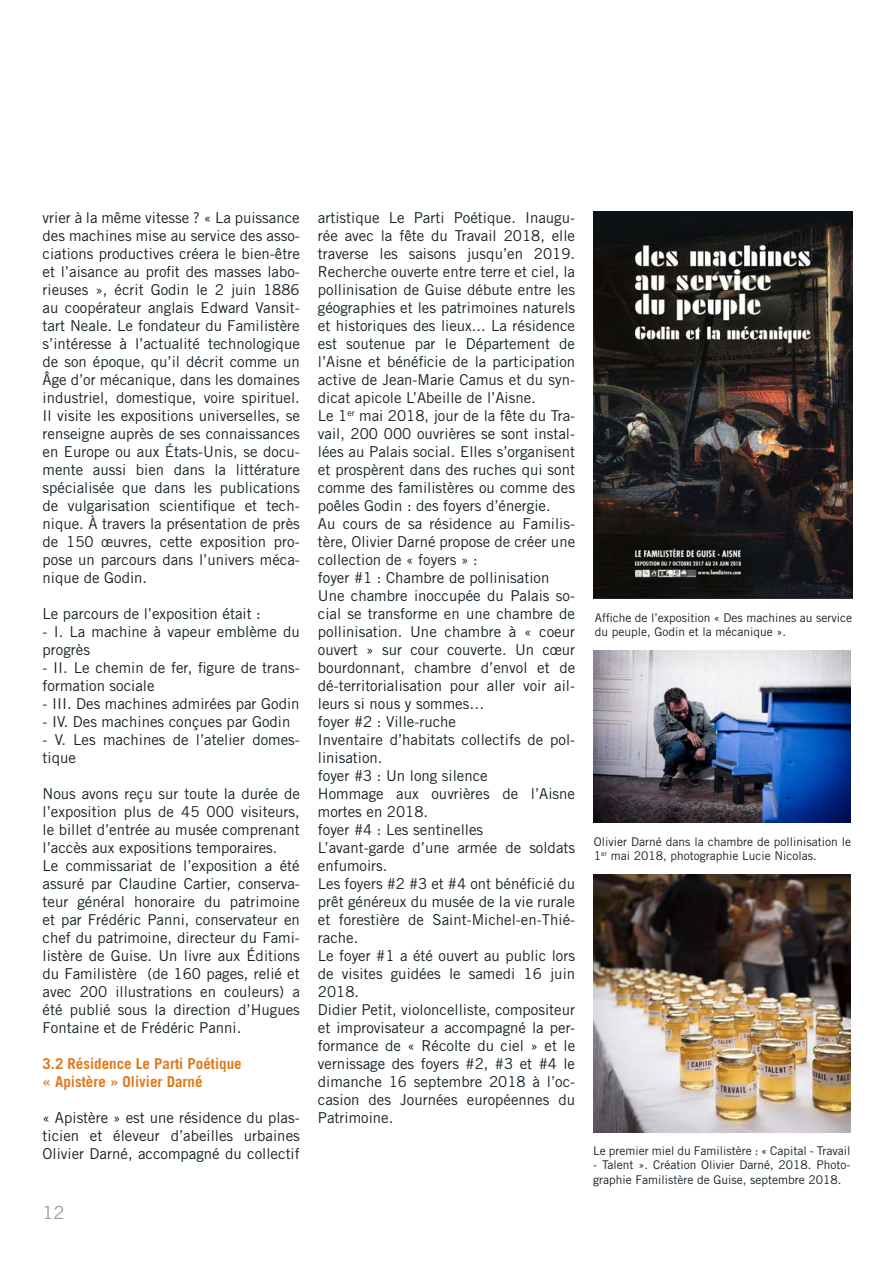
<style>
.page{position:relative;width:893px;height:1263px;background:#fff}
.page>*{position:absolute;margin:0;border:0;box-sizing:border-box;transform-origin:0 0}
.t1{font:18px "Trade Gothic LT Std";color:#949ca1}
.t2{font:15px/18px "Trade Gothic LT Std";color:#152128}
.t3{font:700 15px/18px "Trade Gothic LT Std";color:#df7a1c}
.t4{font:12px/14.4px "Trade Gothic LT Std";color:#152128}
</style>
<div class="page">
<img style="left:593px;top:212px;width:259px;height:386px">
<img style="left:593px;top:651px;width:257px;height:171px">
<img style="left:593px;top:875px;width:258px;height:257px">
<p class="t2" style="left:43px;top:208px;width:259px;text-align:justify">vrier à la même vitesse ? « La puissance des machines mise au service des asso&shy;ciations productives créera le bien-être et l’aisance au profit des masses labo&shy;rieuses », écrit Godin le 2 juin 1886 au coopérateur anglais Edward Vansit&shy;tart Neale. Le fondateur du Familistère s’intéresse à l’actualité technologique de son époque, qu’il décrit comme un Âge d’or mécanique, dans les domaines industriel, domestique, voire spirituel.<br>I l visite les expositions universelles, se renseigne auprès de ses connaissances en Europe ou aux États-U nis, se docu&shy;mente aussi bien dans la littérature spécialisée que dans les publications de vulgarisation scientifique et tech&shy;nique. À travers la présentation de près de 150 œuvres, cette exposition pro&shy;pose un parcours dans l’univers méca&shy;nique de Godin.</p>
<p class="t2" style="left:43px;top:604px;width:220px">Le parcours de l’exposition était :</p>
<p class="t2" style="left:43px;top:622px;width:259px">- I . La machine à vapeur emblème du progrès</p>
<p class="t2" style="left:43px;top:658px;width:259px">- II . Le chemin de fer, figure de trans&shy;formation sociale</p>
<p class="t2" style="left:43px;top:694px;width:259px">- III . Des machines admirées par Godin</p>
<p class="t2" style="left:43px;top:712px;width:249px">- IV. Des machines conçues par Godin</p>
<p class="t2" style="left:43px;top:730px;width:259px">- V. Les machines de l’atelier domes&shy;tique</p>
<p class="t2" style="left:43px;top:784px;width:259px">Nous avons reçu sur toute la durée de l’exposition plus de 45 000 visiteurs, le billet d’entrée au musée comprenant l’accès aux expositions temporaires.<br>Le commissariat de l’exposition a été assuré par Claudine Cartier, conserva&shy;teur général honoraire du patrimoine et par Frédéric Panni, conservateur en chef du patrimoine, directeur du Fami&shy;listère de Guise. U n livre aux Éditions du Familistère (de 160 pages, relié et avec 200 illustrations en couleurs) a été publié sous la direction d’Hugues Fontaine et de Frédéric Panni.</p>
<p class="t3" style="left:43px;top:1054px;width:201px">3.2 Résidence Le Parti Poétique « Apistère » Olivier Darné</p>
<p class="t2" style="left:43px;top:1108px;width:259px;text-align:justify">« Apistère » est une résidence du plas&shy;ticien et éleveur d’abeilles urbaines Olivier Darné, accompagné du collectif</p>
<p class="t1" style="left:43px;top:1202px;width:23px">12</p>
<p class="t2" style="left:318px;top:208px;width:259px">artistique Le Parti Poétique. I naugu&shy;rée avec la fête du Travail 2018, elle traverse les saisons jusqu’en 2019.<br>Recherche ouverte entre terre et ciel, la pollinisation de Guise débute entre les géographies et les patrimoines naturels et historiques des lieux... La résidence est soutenue par le Département de l’Aisne et bénéficie de la participation active de Jean-Marie Camus et du syn&shy;dicat apicole L’Abeille de l’Aisne.<br>Le 1<sup>er</sup> mai 2018, jour de la fête du Tra&shy;vail, 200 000 ouvrières se sont instal&shy;lées au Palais social. Elles s’organisent et prospèrent dans des ruches qui sont comme des familistères ou comme des poêles Godin : des foyers d’énergie.<br>Au cours de sa résidence au Familis&shy;tère, Olivier Darné propose de créer une collection de « foyers » :<br>foyer #1 : Chambre de pollinisation<br>U ne chambre inoccupée du Palais so&shy;cial se transforme en une chambre de pollinisation. U ne chambre à « coeur ouvert » sur cour couverte. U n cœur bourdonnant, chambre d’envol et de dé-territorialisation pour aller voir ail&shy;leurs si nous y sommes…<br>foyer #2 : Ville-ruche<br>I nventaire d’habitats collectifs de pol&shy;linisation.<br>foyer #3 : U n long silence<br>Hommage aux ouvrières de l’Aisne mortes en 2018.<br>foyer #4 : Les sentinelles<br>L’avant-garde d’une armée de soldats enfumoirs.<br>Les foyers #2 #3 et #4 ont bénéficié du prêt généreux du musée de la vie rurale et forestière de Saint-Michel-en-Thié&shy;rache.<br>Le foyer #1 a été ouvert au public lors de visites guidées le samedi 16 juin 2018.<br>Didier Petit, violoncelliste, compositeur et improvisateur a accompagné la per&shy;formance de « Récolte du ciel » et le vernissage des foyers #2, #3 et #4 le dimanche 16 septembre 2018 à l’oc&shy;casion des Journées européennes du Patrimoine.</p>
<p class="t4" style="left:595px;top:610px;width:259px">Affiche de l’exposition « Des machines au service du peuple, Godin et la mécanique ».</p>
<p class="t4" style="left:594px;top:834px;width:259px">Olivier Darné dans la chambre de pollinisation le<br>1<sup>er</sup> mai 2018, photographie Lucie N icolas.</p>
<p class="t4" style="left:593px;top:1143px;width:259px">Le premier miel du Familistère : « Capital - Travail</p>
<p class="t4" style="left:593px;top:1158px;width:259px">- Talent ». Création Olivier Darné, 2018. Photo&shy;graphie Familistère de Guise, septembre 2018.</p>
</div>
